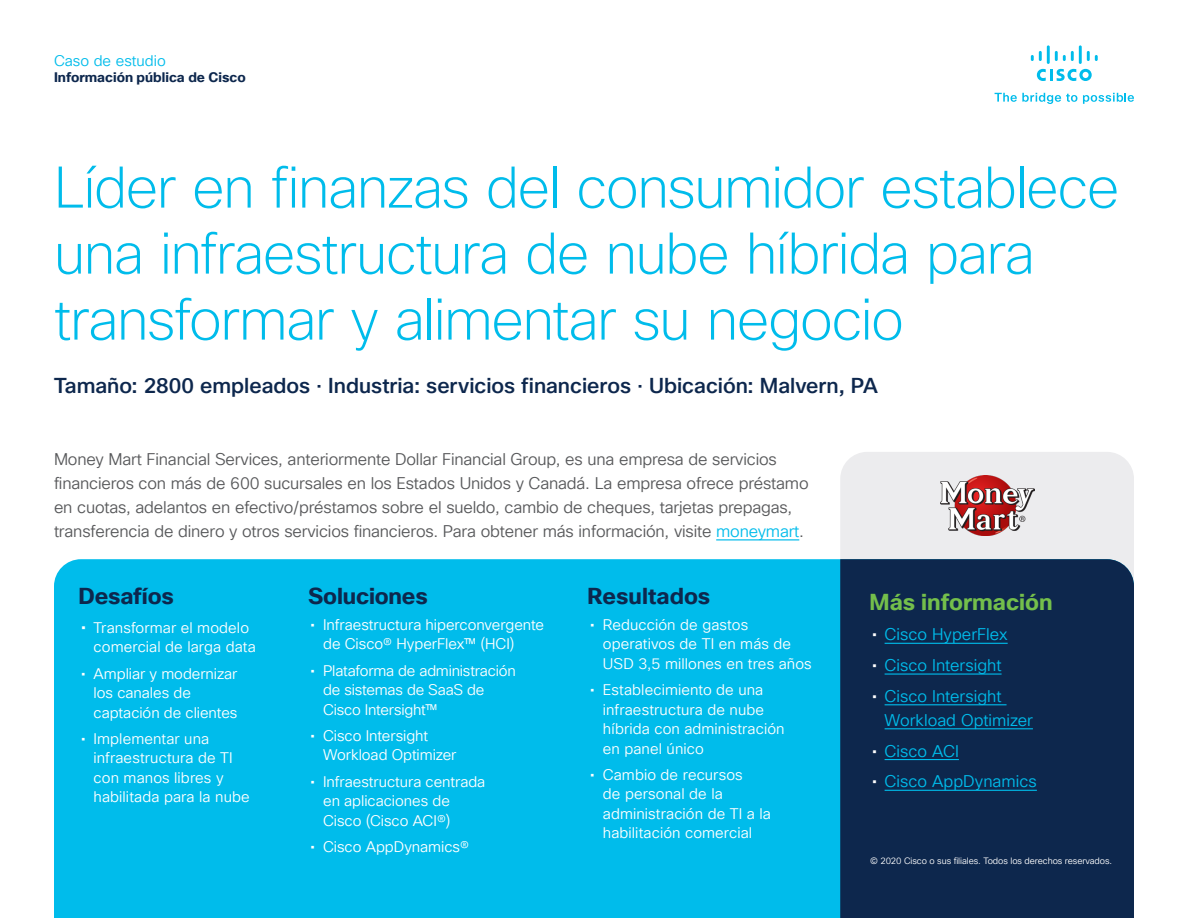
<style>
.page{position:relative;width:1188px;height:918px;background:#fff}
.page>*{position:absolute;margin:0;border:0;box-sizing:border-box;transform-origin:0 0}
.Title_Headline{font:200 57px/66px "Cisco Sans TT";letter-spacing:-.025em;color:#00bceb}
.Sidebar_Heading_Gree{font:700 22.5px "Cisco Sans TT";letter-spacing:-.005em;color:#0d274d}
.Sidebar_Heading_Gree-2{font:700 22.5px "Cisco Sans TT";color:#74bf4b}
.Title_Headline-2{font:21px "Cisco Sans TM Medium";color:#0d274d}
.Body{font:16.5px/24px "Cisco Sans TT Light";letter-spacing:-.01em;color:#57585a}
.t1{font:16.5px/24px "Cisco Sans TT Light";color:#00bceb}
.t2{font:15px/19.5px "Cisco Sans TT Light";color:#fff}
.t3{font:15px "Cisco Sans TT Light";color:#00bceb}
.t4{font:700 13.5px "Cisco Sans TT";color:#0d274d}
.t5{font:9px "Cisco Sans TT Light";letter-spacing:-.01em;color:#fff}
.s1{color:#00bceb}
.s2{font-family:"Cisco Sans TT";font-size:16.5px}
.s3{font-family:"Cisco Sans TT"}
.s4{font-family:"Cisco Sans TT";color:#fff}
</style>
<div class="page">
<svg style="left:995px;top:93px;width:82px;height:11px"></svg>
<svg style="left:1083px;top:93px;width:51px;height:11px"></svg>
<svg style="left:1037px;top:69px;width:55px;height:12px"></svg>
<svg style="left:1031px;top:51px;width:11px;height:10px"></svg>
<hr style="left:1047px;top:45px;width:3px;height:19px;background:#00bceb">
<svg style="left:1055px;top:51px;width:19px;height:10px"></svg>
<hr style="left:1079px;top:45px;width:3px;height:19px;background:#00bceb">
<svg style="left:1087px;top:51px;width:11px;height:10px"></svg>
<div style="left:840px;top:452px;width:294px;height:107px;background:#ececee"></div>
<div style="left:54px;top:559px;width:786px;height:359px;background:#00bceb"></div>
<hr style="left:716px;top:539px;width:83px;height:1px;background:#00bceb">
<div style="left:840px;top:559px;width:294px;height:359px;background:#0d274d"></div>
<hr style="left:885px;top:643px;width:123px;height:1px;background:#00bceb">
<hr style="left:885px;top:673px;width:117px;height:2px;background:#00bceb">
<hr style="left:885px;top:704px;width:122px;height:1px;background:#00bceb">
<hr style="left:885px;top:728px;width:148px;height:1px;background:#00bceb">
<hr style="left:885px;top:759px;width:74px;height:1px;background:#00bceb">
<hr style="left:885px;top:790px;width:152px;height:1px;background:#00bceb">
<img style="left:940px;top:475px;width:94px;height:61px">
<p class="t3" style="left:54px;top:51px;width:113px">Caso de estudio</p>
<p class="t4" style="left:54px;top:69px;width:193px">Información pública de Cisco</p>
<p class="Title_Headline" style="left:54px;top:154px;width:1067px">Líder en finanzas del consumidor establece una infraestructura de nube híbrida para transformar y alimentar su negocio</p>
<p class="Title_Headline-2" style="left:54px;top:372px;width:825px">Tamaño: 2800 empleados ⋅ Industria: servicios financieros ⋅ Ubicación: Malvern, PA</p>
<p class="Body" style="left:54px;top:448px;width:756px">Money Mart Financial Services, anteriormente Dollar Financial Group, es una empresa de servicios financieros con más de 600 sucursales en los Estados Unidos y Canadá. La empresa ofrece préstamo en cuotas, adelantos en efectivo/préstamos sobre el sueldo, cambio de cheques, tarjetas prepagas, transferencia de dinero y otros servicios financieros. Para obtener más información, visite <span class="s1">moneymart</span>.</p>
<p class="Sidebar_Heading_Gree" style="left:79px;top:581px;width:97px">Desafíos</p>
<p class="t2" style="left:94px;top:618px;width:164px;text-indent:-13px"><span class="s2">•</span> Transformar el modelo comercial de larga data</p>
<p class="t2" style="left:94px;top:664px;width:145px;text-indent:-13px"><span class="s3">•</span> Ampliar y modernizar los canales de captación de clientes</p>
<p class="t2" style="left:94px;top:729px;width:158px;text-indent:-13px"><span class="s3">•</span> Implementar una infraestructura de TI con manos libres y habilitada para la nube</p>
<p class="Sidebar_Heading_Gree" style="left:308px;top:581px;width:121px">Soluciones</p>
<p class="t2" style="left:323px;top:615px;width:223px;text-indent:-13px"><span class="s3">•</span> Infraestructura hiperconvergente de Cisco® HyperFlex™ (HCI)</p>
<p class="t2" style="left:323px;top:661px;width:194px;text-indent:-13px"><span class="s3">•</span> Plataforma de administración de sistemas de SaaS de<br>Cisco Intersight™</p>
<p class="t2" style="left:323px;top:726px;width:135px;text-indent:-13px"><span class="s3">•</span> Cisco Intersight<br>Workload Optimizer</p>
<p class="t2" style="left:323px;top:772px;width:164px;text-indent:-13px"><span class="s3">•</span> Infraestructura centrada en aplicaciones de<br>Cisco (Cisco ACI®)</p>
<p class="t2" style="left:311px;top:837px;width:160px"><span class="s3">•</span> Cisco AppDynamics®</p>
<p class="Sidebar_Heading_Gree" style="left:588px;top:581px;width:124px">Resultados</p>
<p class="t2" style="left:603px;top:615px;width:210px;text-indent:-13px"><span class="s3">•</span> Reducción de gastos operativos de TI en más de<br>USD 3,5 millones en tres años</p>
<p class="t2" style="left:603px;top:681px;width:183px;text-indent:-13px"><span class="s3">•</span> Establecimiento de una infraestructura de nube híbrida con administración en panel único</p>
<p class="t2" style="left:603px;top:765px;width:170px;text-indent:-13px"><span class="s3">•</span> Cambio de recursos<br>de personal de la administración de TI a la habilitación comercial</p>
<p class="Sidebar_Heading_Gree-2" style="left:870px;top:587px;width:185px">Más información</p>
<p class="t1" style="left:872px;top:623px;width:137px"><span class="s4">•</span> Cisco HyperFlex</p>
<p class="t1" style="left:872px;top:654px;width:131px"><span class="s4">•</span> Cisco Intersight</p>
<p class="t1" style="left:885px;top:685px;width:150px;text-indent:-13px"><span class="s4">•</span> Cisco Intersight<br>Workload Optimizer</p>
<p class="t1" style="left:872px;top:739px;width:88px"><span class="s4">•</span> Cisco ACI</p>
<p class="t1" style="left:872px;top:770px;width:166px"><span class="s4">•</span> Cisco AppDynamics</p>
<p class="t5" style="left:870px;top:855px;width:243px">© 2020 Cisco o sus filiales. Todos los derechos reservados.</p>
</div>
